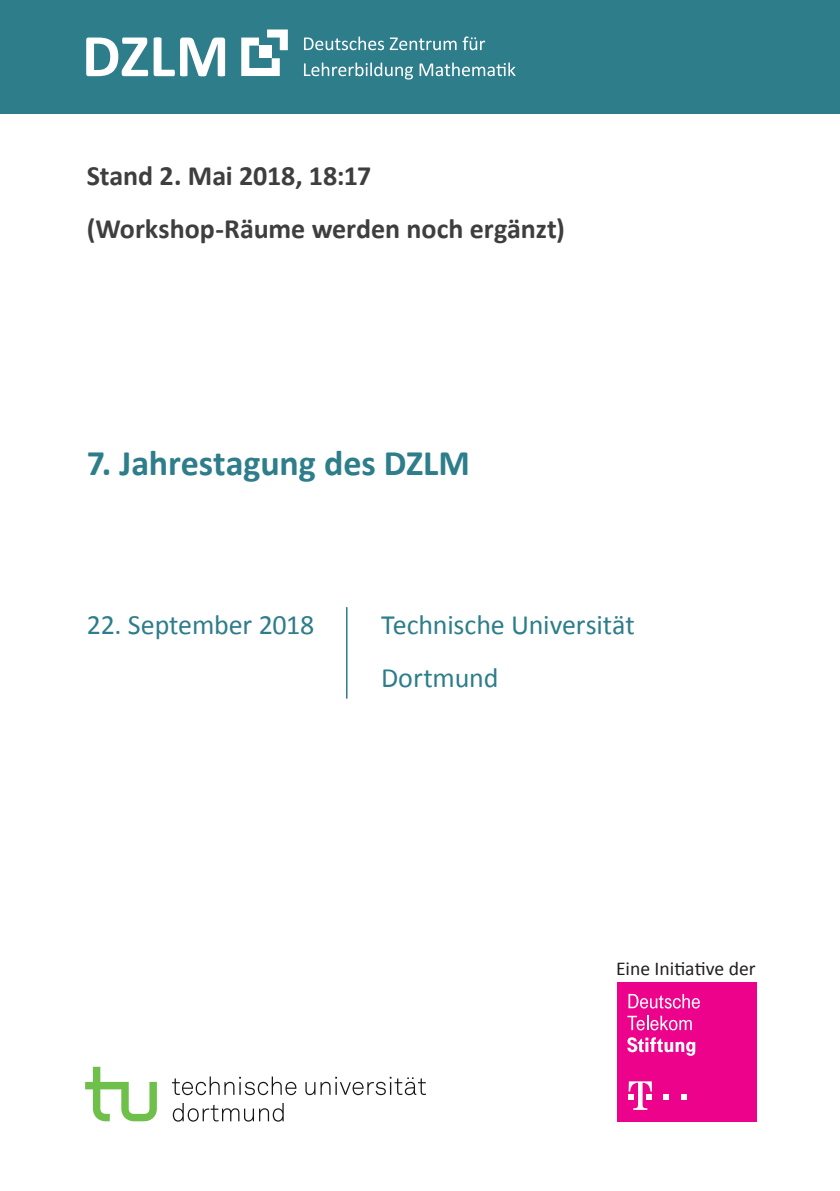
<style>
.page{position:relative;width:840px;height:1191px;background:#fff}
.page>*{position:absolute;margin:0;border:0;box-sizing:border-box;transform-origin:0 0}
.DZLM_Standart{font:700 36px "Calibri";color:#2d7d8a}
.DZLM_Standart-2{font:700 28px "Calibri";letter-spacing:-.005em;color:#3e3e3f}
.DZLM_Standart-3{font:28px "Calibri";letter-spacing:-.01em;color:#2d7d8a}
.DZLM_Standart-4{font:19.6px "Calibri";color:#231f20}
</style>
<div class="page">
<div style="left:0;top:0;width:839px;height:113px;background:#2d7d8a"></div>
<svg style="left:86px;top:37px;width:139px;height:39px"></svg>
<svg style="left:304px;top:37px;width:152px;height:13px"></svg>
<svg style="left:462px;top:36px;width:23px;height:14px"></svg>
<svg style="left:304px;top:63px;width:109px;height:17px"></svg>
<svg style="left:419px;top:63px;width:96px;height:13px"></svg>
<svg style="left:241px;top:29px;width:47px;height:47px"></svg>
<div style="left:259px;top:46px;width:12px;height:12px;background:#fff"></div>
<div style="left:616px;top:982px;width:140px;height:139px;background:#ed028c"></div>
<svg style="left:663px;top:1094px;width:6px;height:6px"></svg>
<svg style="left:681px;top:1094px;width:5px;height:6px"></svg>
<svg style="left:628px;top:1081px;width:23px;height:28px"></svg>
<svg style="left:628px;top:994px;width:71px;height:14px"></svg>
<svg style="left:627px;top:1015px;width:64px;height:15px"></svg>
<svg style="left:627px;top:1037px;width:68px;height:18px"></svg>
<hr style="left:346px;top:607px;width:1px;height:91px;background:#2d7d8a">
<svg style="left:85px;top:1066px;width:72px;height:55px"></svg>
<svg style="left:172px;top:1076px;width:124px;height:19px"></svg>
<svg style="left:305px;top:1076px;width:121px;height:19px"></svg>
<svg style="left:173px;top:1103px;width:110px;height:18px"></svg>
<p class="DZLM_Standart-2" style="left:87px;top:158px;width:286px">Stand 2. Mai 2018, 18:17</p>
<p class="DZLM_Standart-2" style="left:87px;top:210px;width:479px">(Workshop-Räume werden noch ergänzt)</p>
<p class="DZLM_Standart" style="left:87px;top:440px;width:384px">7. Jahrestagung des DZLM</p>
<p class="DZLM_Standart-3" style="left:87px;top:607px;width:229px">22. September 2018</p>
<p class="DZLM_Standart-3" style="left:381px;top:607px;width:255px">Technische Universität</p>
<p class="DZLM_Standart-3" style="left:381px;top:659px;width:119px">Dortmund</p>
<p class="DZLM_Standart-4" style="left:616px;top:956px;width:141px">Eine Initiative der</p>
</div>
